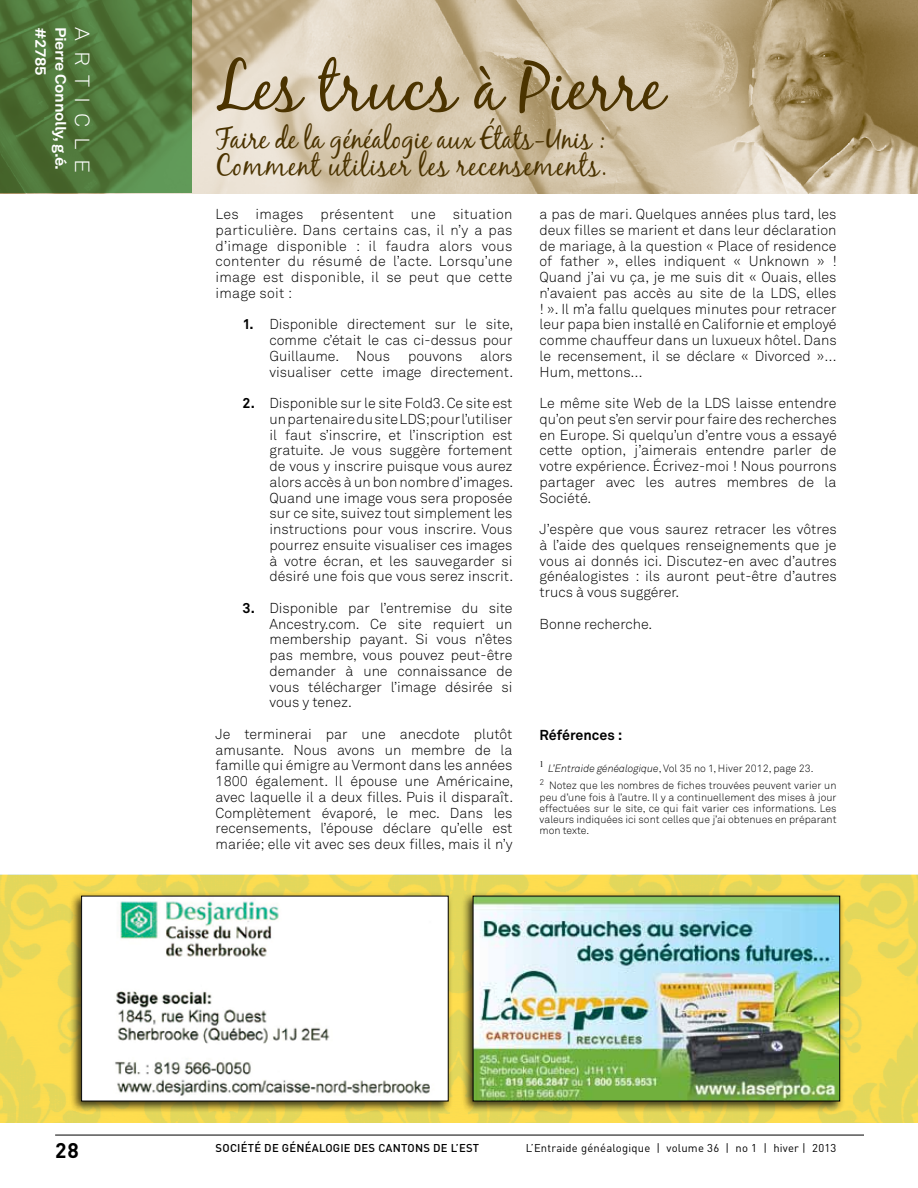
<style>
.page{position:relative;width:918px;height:1188px;background:#fff}
.page>*{position:absolute;margin:0;border:0;box-sizing:border-box;transform-origin:0 0}
.t1{font:67.5px "Black Jack";color:#4b3300}
.t2{font:30px/27px "Black Jack";letter-spacing:.04em;color:#4b3300;scale:.9 1}
.t3{font:700 21px "DIN";color:#000}
.t4{font:300 20.25px "Akkurat";letter-spacing:.44em;color:#fff;scale:1.11 1}
.t5{font:700 14.85px "Akkurat";letter-spacing:-.02em;color:#fff;scale:1.11 1}
.t6{font:300 14.25px/15.8px "Akkurat";color:#000;text-align:justify}
.t7{font:700 14.25px "Akkurat";color:#000}
.t8{font:11.25px "DIN";letter-spacing:.02em;color:#000}
.t9{font:500 11.25px "DIN";letter-spacing:.02em;color:#000}
.t10{font:300 10.5px/11.2px "Akkurat";color:#000;text-align:justify}
.t11{font:8.7px "Times New Roman";color:#000}
.t12{font:300 8.25px "Akkurat";color:#000}
.s1{font-weight:700}
.s2{font-style:italic}
</style>
<div class="page">
<hr style="left:55px;top:1135px;width:809px;height:1px;background:#000">
<img style="left:0;top:875px;width:918px;height:247px">
<div style="left:70px;top:891px;width:383px;height:222px;background:#000;opacity:.75"></div>
<img style="left:85px;top:898px;width:359px;height:201px">
<div style="left:81px;top:896px;width:368px;height:205px;border:1px solid #000"></div>
<div style="left:461px;top:891px;width:384px;height:222px;background:#000;opacity:.75"></div>
<img style="left:475px;top:898px;width:363px;height:201px">
<img style="left:191px;top:0;width:727px;height:193px">
<svg style="left:0;top:0;width:191px;height:193px;background:#50783b"></svg>
<p class="t5" style="left:50px;top:27px;width:45px;rotate:90deg">#2785</p>
<p class="t5" style="left:70px;top:27px;width:130px;rotate:90deg">Pierre Connolly, g.é.</p>
<h3 class="t4" style="left:94px;top:27px;width:133px;rotate:90deg">ARTICLE</h3>
<h1 class="t1" style="left:215px;top:46px;width:450px">Les trucs à Pierre</h1>
<h2 class="t2" style="left:215px;top:124px;width:437px">Faire de la généalogie aux États-Unis :<br>Comment utiliser les recensements.</h2>
<p class="t6" style="left:216px;top:207px;width:299px">Les images présentent une situation particulière. Dans certains cas, il n’y a pas d’image disponible : il faudra alors vous contenter du résumé de l’acte. Lorsqu’une image est disponible, il se peut que cette image soit :</p>
<p class="t6" style="left:270px;top:317px;width:245px;text-indent:-27px"><span class="s1">1.</span> Disponible directement sur le site, comme c’était le cas ci-dessus pour Guillaume. Nous</p>
<p class="t6" style="left:270px;top:348px;width:245px;text-align:right">alors<br>visualiser cette image directement.</p>
<p class="t6" style="left:270px;top:396px;width:245px;text-indent:-27px"><span class="s1">2.</span> Disponible sur le site Fold3. Ce site est un partenaire du site LDS; pour l’utiliser il faut s’inscrire, et l’inscription est gratuite. Je vous suggère fortement de vous y inscrire puisque vous aurez alors accès à un bon nombre d’images.<br>Quand une image vous sera proposée sur ce site, suivez tout simplement les instructions pour vous inscrire. Vous pourrez ensuite visualiser ces images à votre écran, et les sauvegarder si désiré une fois que vous serez inscrit.</p>
<p class="t6" style="left:270px;top:600px;width:245px;text-indent:-27px"><span class="s1">3.</span> Disponible par l’entremise du site Ancestry.com. Ce site requiert un membership payant. Si vous n’êtes pas membre, vous pouvez peut-être demander à une connaissance de vous télécharger l’image désirée si vous y tenez.</p>
<p class="t6" style="left:216px;top:726px;width:299px">Je terminerai par une anecdote plutôt amusante. Nous avons un membre de la famille qui émigre au Vermont dans les années 1800 également. Il épouse une Américaine, avec laquelle il a deux filles. Puis il disparaît.<br>Complètement évaporé, le mec. Dans les recensements, l’épouse déclare qu’elle est mariée; elle vit avec ses deux filles, mais il n’y</p>
<p class="t6" style="left:408px;top:348px;width:56px">pouvons</p>
<p class="t6" style="left:540px;top:207px;width:299px">a pas de mari. Quelques années plus tard, les deux filles se marient et dans leur déclaration de mariage, à la question « Place of residence of father », elles indiquent « Unknown » !<br>Quand j’ai vu ça, je me suis dit « Ouais, elles n’avaient pas accès au site de la LDS, elles ! ». Il m’a fallu quelques minutes pour retracer leur papa bien installé en Californie et employé comme chauffeur dans un luxueux hôtel. Dans le recensement, il se déclare « Divorced »… Hum, mettons…</p>
<p class="t6" style="left:540px;top:396px;width:299px">Le même site Web de la LDS laisse entendre qu’on peut s’en servir pour faire des recherches en Europe. Si quelqu’un d’entre vous a essayé cette option, j’aimerais entendre parler de votre expérience. Écrivez-moi ! Nous pourrons partager avec les autres membres de la Société.</p>
<p class="t6" style="left:540px;top:522px;width:299px">J’espère que vous saurez retracer les vôtres à l’aide des quelques renseignements que je vous ai donnés ici. Discutez-en avec d’autres généalogistes : ils auront peut-être d’autres trucs à vous suggérer.</p>
<p class="t6" style="left:540px;top:616px;width:114px">Bonne recherche.</p>
<p class="t7" style="left:540px;top:726px;width:84px">Références :</p>
<p class="t11" style="left:540px;top:758px;width:6px">1</p>
<p class="t10" style="left:548px;top:763px;width:267px"><span class="s2">L’Entraide généalogique</span>, Vol 35 no 1, Hiver 2012, page 23.</p>
<p class="t12" style="left:540px;top:777px;width:6px">2</p>
<p class="t10" style="left:540px;top:780px;width:299px;text-indent:10px">Notez que les nombres de fiches trouvées peuvent varier un peu d’une fois à l’autre. Il y a continuellement des mises à jour effectuées sur le site, ce qui fait varier ces informations. Les valeurs indiquées ici sont celles que j’ai obtenues en préparant mon texte.</p>
<h3 class="t3" style="left:55px;top:1136px;width:25px">28</h3>
<p class="t9" style="left:216px;top:1140px;width:265px">SOCIÉTÉ DE GÉNÉALOGIE DES CANTONS DE L’EST</p>
<p class="t8" style="left:526px;top:1141px;width:312px">L’Entraide généalogique | volume 36 | no 1 | hiver | 2013</p>
</div>
